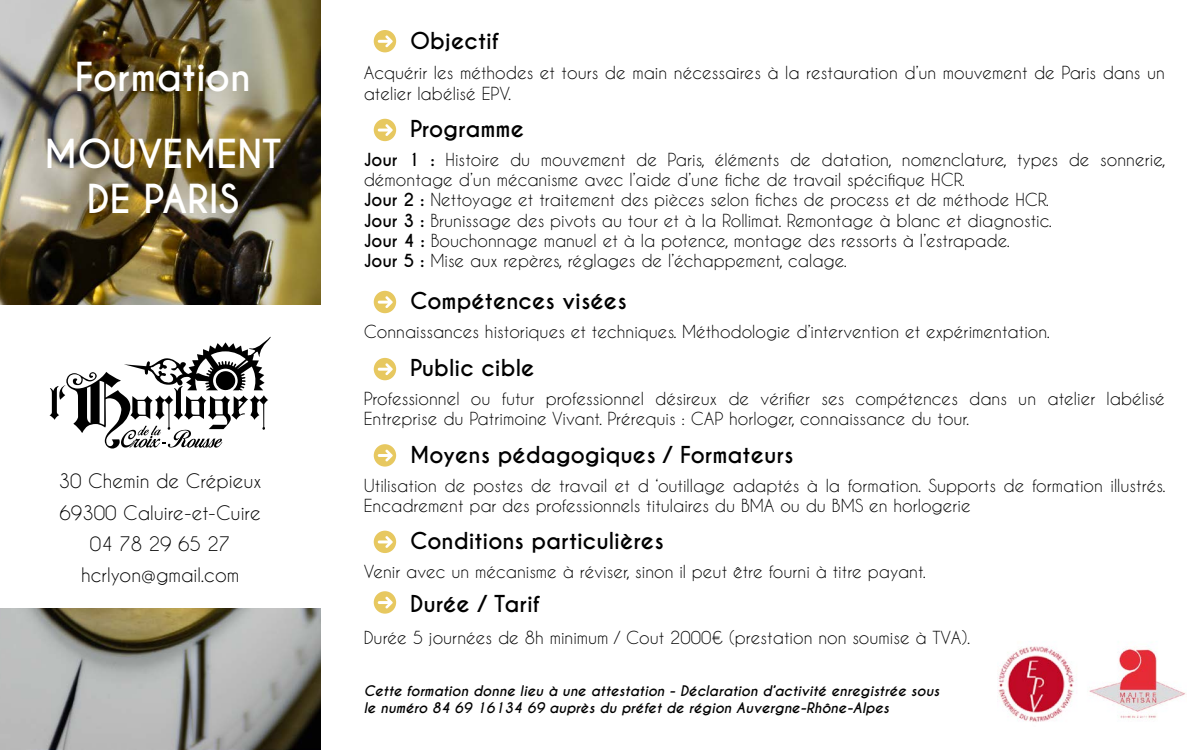
<style>
.page{position:relative;width:1200px;height:750px;background:#fff}
.page>*{position:absolute;margin:0;border:0;box-sizing:border-box;transform-origin:0 0}
.t1{font:700 37.5px/76.9px "Caviar Dreams";color:#fff;text-align:center}
.t2{font:700 21.88px "Caviar Dreams";color:#000}
.t3{font:18.75px/31.2px "Caviar Dreams";color:#000;text-align:center}
.t4{font:16.88px/20.2px "Caviar Dreams";color:#000}
.t5{font:italic 700 13.75px/16.5px "Caviar Dreams";color:#000}
.s1{font-weight:700}
</style>
<div class="page">
<img style="left:0;top:0;width:320px;height:750px">
<div style="left:0;top:305px;width:332px;height:303px;background:#fff"></div>
<svg style="left:374px;top:30px;width:22px;height:22px"></svg>
<svg style="left:374px;top:119px;width:22px;height:22px"></svg>
<svg style="left:374px;top:291px;width:22px;height:22px"></svg>
<svg style="left:374px;top:358px;width:22px;height:22px"></svg>
<svg style="left:374px;top:444px;width:22px;height:23px"></svg>
<svg style="left:374px;top:531px;width:22px;height:22px"></svg>
<svg style="left:374px;top:591px;width:22px;height:23px"></svg>
<img style="left:998px;top:646px;width:188px;height:76px">
<svg style="left:50px;top:336px;width:221px;height:113px"></svg>
<h1 class="t1" style="left:44px;top:40px;width:239px">Formation<br>MOUVEMENT</h1>
<h1 class="t1" style="left:87px;top:161px;width:154px">DE PARIS</h1>
<p class="t3" style="left:59px;top:465px;width:204px">30 Chemin de Crépieux<br>69300 Caluire-et-Cuire<br>04 78 29 65 27 hcrlyon@gmail.com</p>
<p class="t2" style="left:410px;top:27px;width:90px">Objectif</p>
<p class="t4" style="left:364px;top:63px;width:803px">Acquérir les méthodes et tours de main nécessaires à la restauration d’un mouvement de Paris dans un atelier labélisé EPV.</p>
<p class="t2" style="left:410px;top:116px;width:116px">Programme</p>
<p class="t4" style="left:364px;top:149px;width:803px"><span class="s1">Jour 1 :</span> Histoire du mouvement de Paris, éléments de datation, nomenclature, types de sonnerie, démontage d’un mécanisme avec l’aide d’une fiche de travail spécifique HCR.<br><span class="s1">Jour 2 :</span> Nettoyage et traitement des pièces selon fiches de process et de méthode HCR.<br><span class="s1">Jour 3 :</span> Brunissage des pivots au tour et à la Rollimat. Remontage à blanc et diagnostic.<br><span class="s1">Jour 4 :</span> Bouchonnage manuel et à la potence, montage des ressorts à l’estrapade.<br><span class="s1">Jour 5 :</span> Mise aux repères, réglages de l’échappement, calage.</p>
<p class="t2" style="left:410px;top:288px;width:218px">Compétences visées</p>
<p class="t4" style="left:364px;top:321px;width:688px">Connaissances historiques et techniques. Méthodologie d’intervention et expérimentation.</p>
<p class="t2" style="left:410px;top:355px;width:126px">Public cible</p>
<p class="t4" style="left:364px;top:388px;width:803px">Professionnel ou futur professionnel désireux de vérifier ses compétences dans un atelier labélisé<br>Entreprise du Patrimoine Vivant. Prérequis : CAP horloger, connaissance du tour.</p>
<p class="t2" style="left:410px;top:441px;width:385px">Moyens pédagogiques / Formateurs</p>
<p class="t4" style="left:364px;top:475px;width:803px">Utilisation de postes de travail et d ‘outillage adaptés à la formation. Supports de formation illustrés.<br>Encadrement par des professionnels titulaires du BMA ou du BMS en horlogerie</p>
<p class="t2" style="left:410px;top:528px;width:255px">Conditions particulières</p>
<p class="t4" style="left:364px;top:561px;width:564px">Venir avec un mécanisme à réviser, sinon il peut être fourni à titre payant.</p>
<p class="t2" style="left:410px;top:590px;width:131px">Durée / Tarif</p>
<p class="t4" style="left:364px;top:627px;width:608px">Durée 5 journées de 8h minimum / Cout 2000€ (prestation non soumise à TVA).</p>
<p class="t5" style="left:364px;top:683px;width:577px">Cette formation donne lieu à une attestation - Déclaration d’activité enregistrée sous le numéro 84 69 16134 69 auprès du préfet de région Auvergne-Rhône-Alpes</p>
</div>
